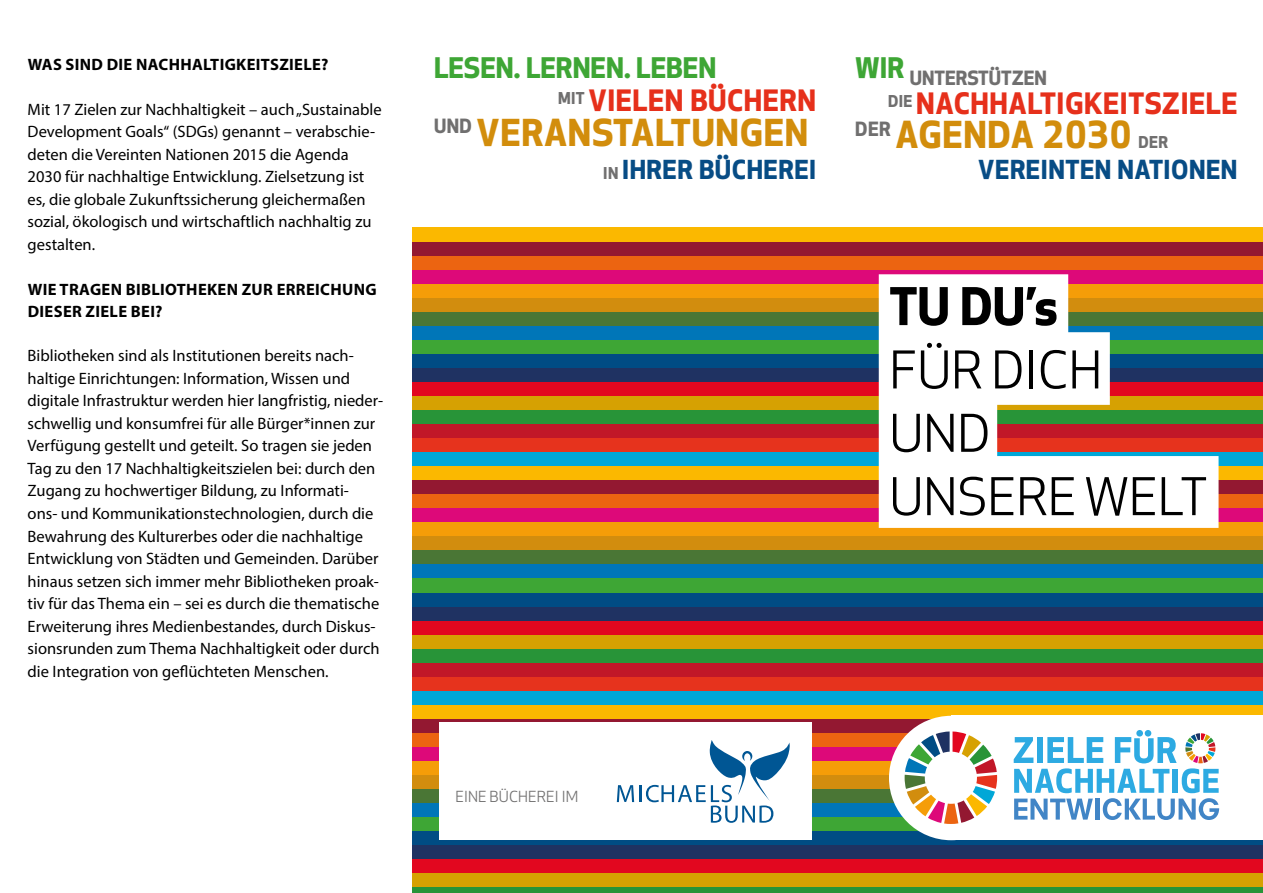
<style>
.page{position:relative;width:1263px;height:893px;background:#fff}
.page>*{position:absolute;margin:0;border:0;box-sizing:border-box;transform-origin:0 0}
.t1{font:50.7px/63.3px "Apex New";color:#000}
.t2{font:700 50.7px "Apex New";color:#000}
.t3{font:700 36.3px "Apex New";letter-spacing:.02em;color:#d28d0c}
.t4{font:700 28.8px "Apex New";letter-spacing:.02em;color:#e6301b}
.t5{font:700 27.75px "Apex New";color:#3ea635}
.t6{font:700 25.65px "Apex New";letter-spacing:.02em;color:#074c85}
.t7{font:700 19.2px "Apex New";color:#706f6f}
.t8{font:16.5px/22.5px "Myriad Pro";color:#000}
.t9{font:700 16.5px/22.5px "Myriad Pro";letter-spacing:.02em;color:#000}
.t10{font:700 16.05px "Apex New";color:#706f6f}
.t11{font:14.85px "Apex New";letter-spacing:.01em;color:#706f6f}
.s1{font-size:16.05px;color:#706f6f}
</style>
<div class="page">
<hr style="left:412px;top:227px;width:851px;height:1px;background:#00a7d7">
<div style="left:412px;top:228px;width:851px;height:14px;background:#fbb800"></div>
<div style="left:412px;top:242px;width:851px;height:14px;background:#931831"></div>
<div style="left:412px;top:256px;width:851px;height:14px;background:#ec6411"></div>
<div style="left:412px;top:270px;width:851px;height:14px;background:#dd0979"></div>
<div style="left:412px;top:284px;width:851px;height:14px;background:#f59d08"></div>
<div style="left:412px;top:298px;width:851px;height:14px;background:#d28d0e"></div>
<div style="left:412px;top:312px;width:851px;height:14px;background:#4a7635"></div>
<div style="left:412px;top:326px;width:851px;height:14px;background:#0076b8"></div>
<div style="left:412px;top:340px;width:851px;height:14px;background:#3ea635"></div>
<div style="left:412px;top:354px;width:851px;height:14px;background:#004c84"></div>
<div style="left:412px;top:368px;width:851px;height:14px;background:#1f3262"></div>
<div style="left:412px;top:382px;width:851px;height:14px;background:#e2071f"></div>
<div style="left:412px;top:396px;width:851px;height:14px;background:#d6a102"></div>
<div style="left:412px;top:410px;width:851px;height:14px;background:#289438"></div>
<div style="left:412px;top:424px;width:851px;height:15px;background:#c11728"></div>
<div style="left:412px;top:439px;width:851px;height:14px;background:#e6331d"></div>
<div style="left:412px;top:453px;width:851px;height:14px;background:#00a7d7"></div>
<div style="left:412px;top:467px;width:851px;height:14px;background:#fbb800"></div>
<div style="left:412px;top:481px;width:851px;height:14px;background:#931831"></div>
<div style="left:412px;top:495px;width:851px;height:14px;background:#ec6411"></div>
<div style="left:412px;top:509px;width:851px;height:14px;background:#dd0979"></div>
<div style="left:412px;top:523px;width:851px;height:14px;background:#f59d08"></div>
<div style="left:412px;top:537px;width:851px;height:14px;background:#d28d0e"></div>
<div style="left:412px;top:551px;width:851px;height:14px;background:#4a7635"></div>
<div style="left:412px;top:565px;width:851px;height:14px;background:#0076b8"></div>
<div style="left:412px;top:579px;width:851px;height:14px;background:#3ea635"></div>
<div style="left:412px;top:593px;width:851px;height:14px;background:#004c84"></div>
<div style="left:412px;top:607px;width:851px;height:14px;background:#1f3262"></div>
<div style="left:412px;top:621px;width:851px;height:14px;background:#e2071f"></div>
<div style="left:412px;top:635px;width:851px;height:14px;background:#d6a102"></div>
<div style="left:412px;top:649px;width:851px;height:14px;background:#289438"></div>
<div style="left:412px;top:663px;width:851px;height:14px;background:#c11728"></div>
<div style="left:412px;top:677px;width:851px;height:14px;background:#e6331d"></div>
<div style="left:412px;top:691px;width:851px;height:14px;background:#00a7d7"></div>
<div style="left:412px;top:705px;width:851px;height:14px;background:#fbb800"></div>
<div style="left:412px;top:719px;width:851px;height:14px;background:#931831"></div>
<div style="left:412px;top:733px;width:851px;height:14px;background:#ec6411"></div>
<div style="left:412px;top:747px;width:851px;height:14px;background:#dd0979"></div>
<div style="left:412px;top:761px;width:851px;height:14px;background:#f59d08"></div>
<div style="left:412px;top:775px;width:851px;height:14px;background:#d28d0e"></div>
<div style="left:412px;top:789px;width:851px;height:15px;background:#4a7635"></div>
<div style="left:412px;top:804px;width:851px;height:14px;background:#0076b8"></div>
<div style="left:412px;top:818px;width:851px;height:14px;background:#3ea635"></div>
<div style="left:412px;top:832px;width:851px;height:14px;background:#004c84"></div>
<div style="left:412px;top:846px;width:851px;height:14px;background:#1f3262"></div>
<div style="left:412px;top:860px;width:851px;height:14px;background:#e2071f"></div>
<div style="left:412px;top:874px;width:851px;height:14px;background:#d6a102"></div>
<div style="left:412px;top:888px;width:851px;height:5px;background:#289438"></div>
<div style="left:439px;top:722px;width:372px;height:118px;background:#fff"></div>
<svg style="left:617px;top:785px;width:17px;height:17px"></svg>
<hr style="left:639px;top:785px;width:3px;height:17px;background:#005694">
<svg style="left:646px;top:740px;width:144px;height:83px"></svg>
<svg style="left:879px;top:274px;width:339px;height:254px;fill:#fff"></svg>
<div style="left:1135px;top:716px;width:128px;height:124px;background:#fff"></div>
<div style="left:951px;top:716px;width:288px;height:124px;background:#fff"></div>
<div style="left:889px;top:716px;width:124px;height:124px;background:#fff;border-radius:50%"></div>
<svg style="left:1014px;top:730px;width:205px;height:90px"></svg>
<svg style="left:905px;top:731px;width:92px;height:93px"></svg>
<p class="t9" style="left:28px;top:52px;width:302px">WAS SIND DIE NACHHALTIGKEITSZIELE?</p>
<p class="t8" style="left:28px;top:98px;width:356px">Mit 17 Zielen zur Nachhaltigkeit – auch „Sustainable Development Goals“ (SDGs) genannt – verabschie&shy;deten die Vereinten Nationen 2015 die Agenda 2030 für nachhaltige Entwicklung. Zielsetzung ist es, die globale Zukunftssicherung gleichermaßen sozial, ökologisch und wirtschaftlich nachhaltig zu gestalten.</p>
<p class="t9" style="left:28px;top:277px;width:350px">WIE TRAGEN BIBLIOTHEKEN ZUR ERREICHUNG<br>DIESER ZIELE BEI?</p>
<p class="t8" style="left:28px;top:344px;width:357px">Bibliotheken sind als Institutionen bereits nach&shy;haltige Einrichtungen: Information, Wissen und digitale Infrastruktur werden hier langfristig, nieder&shy;schwellig und konsumfrei für alle Bürger*innen zur Verfügung gestellt und geteilt. So tragen sie jeden Tag zu den 17 Nachhaltigkeitszielen bei: durch den Zugang zu hochwertiger Bildung, zu Informati-<br>ons- und Kommunikationstechnologien, durch die Bewahrung des Kulturerbes oder die nachhaltige Entwicklung von Städten und Gemeinden. Darüber hinaus setzen sich immer mehr Bibliotheken proak&shy;tiv für das Thema ein – sei es durch die thematische Erweiterung ihres Medienbestandes, durch Diskus&shy;sionsrunden zum Thema Nachhaltigkeit oder durch die Integration von geflüchteten Menschen.</p>
<h3 class="t5" style="left:434px;top:48px;width:284px">LESEN. LERNEN. LEBEN</h3>
<h3 class="t4" style="left:558px;top:80px;width:260px"><sup>MIT</sup> VIELEN BÜCHERN</h3>
<h2 class="t3" style="left:434px;top:106px;width:376px"><sup>UND</sup> VERANSTALTUNGEN</h2>
<h3 class="t6" style="left:603px;top:151px;width:214px"><span class="s1">IN</span> IHRER BÜCHEREI</h3>
<p class="t7" style="left:855px;top:64px;width:193px"><sup>WIR</sup> UNTERSTÜTZEN</p>
<h3 class="t4" style="left:888px;top:83px;width:351px"><sup>DIE</sup> NACHHALTIGKEITSZIELE</h3>
<h2 class="t3" style="left:855px;top:108px;width:278px"><sup>DER</sup> AGENDA 2030</h2>
<p class="t10" style="left:1138px;top:131px;width:31px">DER</p>
<h3 class="t6" style="left:978px;top:151px;width:261px">VEREINTEN NATIONEN</h3>
<h1 class="t2" style="left:889px;top:270px;width:170px">TU DU’s</h1>
<h1 class="t1" style="left:889px;top:338px;width:320px">FÜR DICH<br>UND<br>UNSERE WELT</h1>
<p class="t11" style="left:455px;top:787px;width:124px">EINE BÜCHEREI IM</p>
</div>
